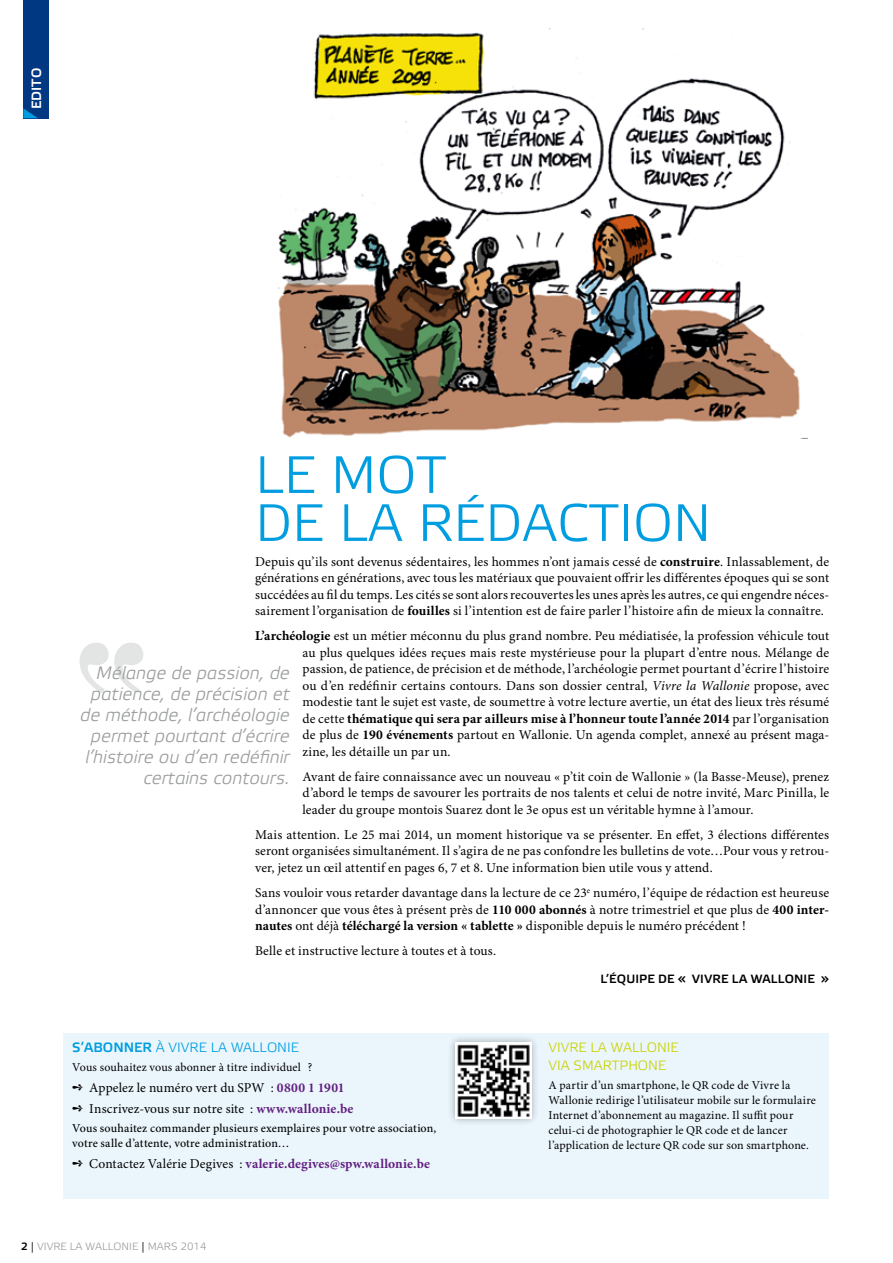
<style>
.page{position:relative;width:893px;height:1263px;background:#fff}
.page>*{position:absolute;margin:0;border:0;box-sizing:border-box;transform-origin:0 0}
.t1{font:52.5px/48px "Etelka Light Pro";color:#009ee0}
.t2{font:italic 300 18px/21px "Etelka";color:#9c9e9f;text-align:right}
.t3{font:13.5px/16.5px "Minion Pro";letter-spacing:.005em;color:#000;text-align:justify}
.t4{font:700 13.5px "Minion Pro";letter-spacing:.005em;color:#622181}
.t5{font:13.5px/18px "Etelka Light Pro";color:#c9d200}
.t6{font:13.5px "Etelka Light Pro";color:#009ee0}
.t7{font:700 13.5px "Etelka Light Pro";color:#fff}
.t8{font:12px/15px "Minion Pro";letter-spacing:.01em;color:#000}
.t9{font:500 12px/15px "Minion Pro";letter-spacing:.01em;color:#000}
.t10{font:700 12px "Etelka Light Pro";letter-spacing:.015em;color:#000}
.t11{font:10.5px "Etelka Light Pro";color:#9c9e9f}
.s1{font-weight:700}
.s2{font-style:italic}
.s3{font-weight:700;color:#622181}
.s4{color:#000}
.s5{font-weight:400;color:#000}
.s6{font-weight:700;color:#000}
</style>
<div class="page">
<svg style="left:80px;top:643px;width:63px;height:50px"></svg>
<img style="left:278px;top:29px;width:530px;height:410px">
<div style="left:23px;top:0;width:26px;height:118px;background:#003882"></div>
<svg style="left:23px;top:108px;width:15px;height:10px"></svg>
<div style="left:64px;top:1033px;width:765px;height:166px;background:#ebf6fc"></div>
<div style="left:447px;top:1034px;width:93px;height:92px;background:#000;opacity:.35"></div>
<img style="left:455px;top:1042px;width:76px;height:76px">
<p class="t7" style="left:29px;top:109px;width:43px;rotate:-90deg">EDITO</p>
<h1 class="t1" style="left:255px;top:454px;width:458px">LE MOT<br>DE LA RÉDACTION</h1>
<p class="t3" style="left:255px;top:554px;width:576px">Depuis qu’ils sont devenus sédentaires, les hommes n’ont jamais cessé de <span class="s1">construire</span>. Inlassablement, de générations en générations, avec tous les matériaux que pouvaient offrir les différentes époques qui se sont succédées au fil du temps. Les cités se sont alors recouvertes les unes après les autres, ce qui engendre néces&shy;sairement l’organisation de <span class="s1">fouilles</span> si l’intention est de faire parler l’histoire afin de mieux la connaître.</p>
<p class="t3" style="left:303px;top:628px;width:528px;text-indent:-47px"><span class="s1">L’archéologie</span> est un métier méconnu du plus grand nombre. Peu médiatisée, la profession véhicule tout au plus quelques idées reçues mais reste mystérieuse pour la plupart d’entre nous. Mélange de passion, de patience, de précision et de méthode, l’archéologie permet pourtant d’écrire l’histoire ou d’en redéfinir certains contours. Dans son dossier central, <span class="s2">Vivre la Wallonie</span> propose, avec modestie tant le sujet est vaste, de soumettre à votre lecture avertie, un état des lieux très résumé de cette <span class="s1">thématique qui sera par ailleurs mise à l’honneur toute l’année 2014</span> par l’organisation de plus de <span class="s1">190 événements</span> partout en Wallonie. Un agenda complet, annexé au présent maga&shy;zine, les détaille un par un.</p>
<p class="t3" style="left:303px;top:769px;width:528px">Avant de faire connaissance avec un nouveau « p’tit coin de Wallonie » (la Basse-Meuse), prenez d’abord le temps de savourer les portraits de nos talents et celui de notre invité, Marc Pinilla, le leader du groupe montois Suarez dont le 3e opus est un véritable hymne à l’amour.</p>
<p class="t3" style="left:255px;top:827px;width:576px">Mais attention. Le 25 mai 2014, un moment historique va se présenter. En effet, 3 élections différentes seront organisées simultanément. Il s’agira de ne pas confondre les bulletins de vote…Pour vous y retrou&shy;ver, jetez un œil attentif en pages 6, 7 et 8. Une information bien utile vous y attend.</p>
<p class="t3" style="left:255px;top:885px;width:576px">Sans vouloir vous retarder davantage dans la lecture de ce 23<sup>e</sup> numéro, l’équipe de rédaction est heureuse d’annoncer que vous êtes à présent près de <span class="s1">110 000 abonnés</span> à notre trimestriel et que plus de <span class="s1">400 inter&shy;nautes</span> ont déjà <span class="s1">téléchargé la version « tablette »</span> disponible depuis le numéro précédent !</p>
<p class="t3" style="left:255px;top:943px;width:243px">Belle et instructive lecture à toutes et à tous.</p>
<p class="t10" style="left:600px;top:972px;width:230px">L’ÉQUIPE DE « VIVRE LA WALLONIE »</p>
<h2 class="t2" style="left:80px;top:663px;width:211px">Mélange de passion, de patience, de précision et de méthode, l’archéologie permet pourtant d’écrire l’histoire ou d’en redéfinir certains contours.</h2>
<p class="t6" style="left:72px;top:1040px;width:228px"><span class="s1">S’ABONNER</span> À VIVRE LA WALLONIE</p>
<p class="t8" style="left:72px;top:1060px;width:242px">Vous souhaitez vous abonner à titre individuel ?</p>
<p class="t3" style="left:72px;top:1078px;width:283px;line-height:20.7px">➺ Appelez le numéro vert du SPW : <span class="s3">0800 1 1901 </span>➺ Inscrivez-vous sur notre site : <span class="s3">www.wallonie.be</span></p>
<p class="t9" style="left:72px;top:1121px;width:365px">Vous souhaitez commander plusieurs exemplaires pour votre association, votre salle d’attente, votre administration…</p>
<p class="t4" style="left:72px;top:1155px;width:359px"><span class="s4">➺</span> <span class="s5">Contactez Valérie Degives :</span> valerie.degives@spw.wallonie.be</p>
<p class="t5" style="left:548px;top:1039px;width:132px">VIVRE LA WALLONIE<br>VIA SMARTPHONE</p>
<p class="t8" style="left:548px;top:1078px;width:269px">A partir d’un smartphone, le QR code de Vivre la Wallonie redirige l’utilisateur mobile sur le formulaire Internet d’abonnement au magazine. Il suffit pour celui-ci de photographier le QR code et de lancer l’application de lecture QR code sur son smartphone.</p>
<p class="t11" style="left:21px;top:1240px;width:187px"><span class="s6">2</span> <span class="s4">|</span> VIVRE LA WALLONIE <span class="s4">|</span> MARS 2014</p>
</div>
